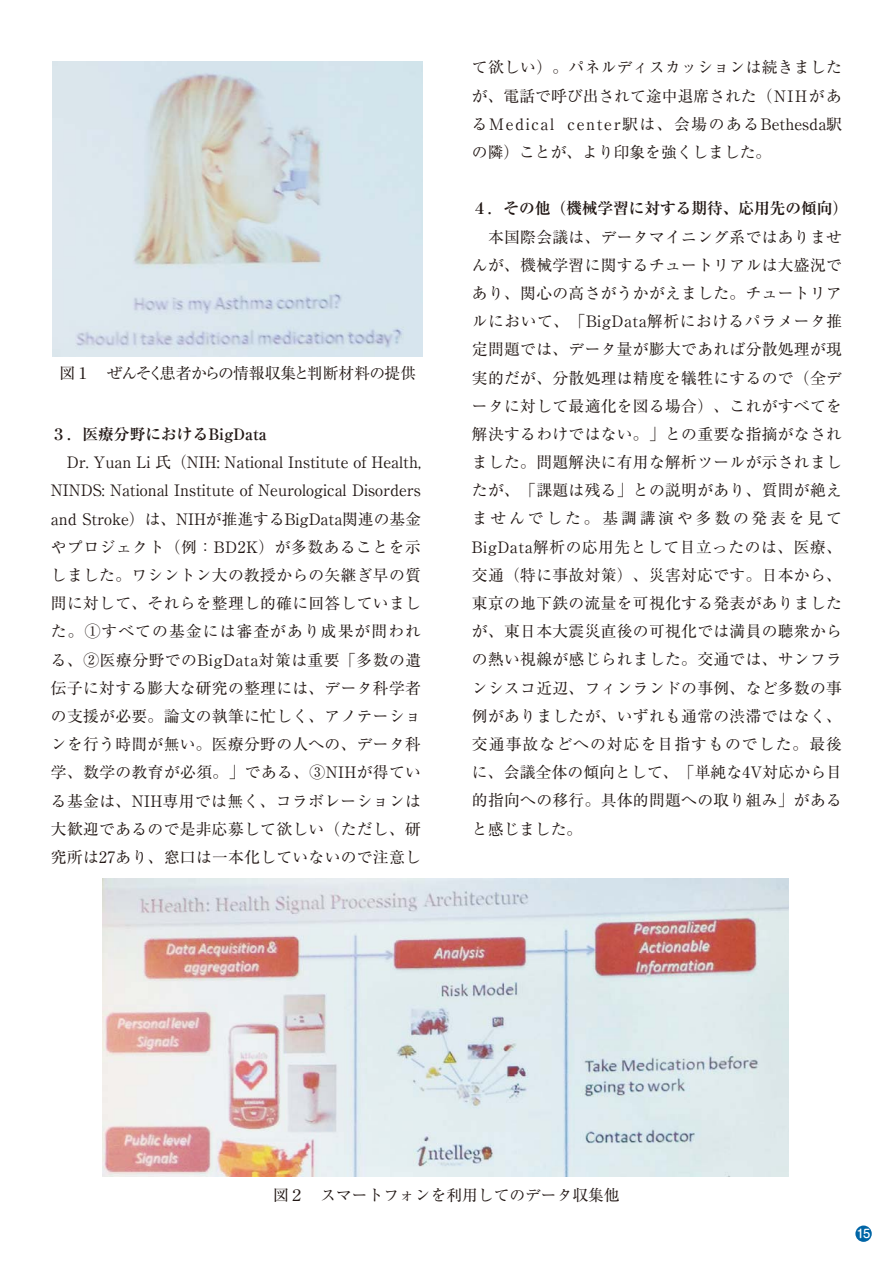
<style>
.page{position:relative;width:893px;height:1263px;background:#fff}
.page>*{position:absolute;margin:0;border:0;box-sizing:border-box;transform-origin:0 0}
.t1{font:15.75px/28.2px "Ryumin Pro Regular 90 msp RKSJ H";letter-spacing:.01em;color:#221815;text-align:justify}
.t2{font:15.75px "Ryumin Pro Bold 90 msp RKSJ H";letter-spacing:-.005em;color:#221815}
.t3{font:15.75px "Ryumin Pro Regular 90 msp RKSJ H";letter-spacing:-.035em;color:#221815}
.t4{font:11.55px "Shin M Go Pro Medium 90 msp RKSJ H";color:#fff}
</style>
<div class="page">
<div style="left:855px;top:1226px;width:17px;height:16px;background:#0065a6;border-radius:50%"></div>
<img style="left:53px;top:61px;width:370px;height:296px">
<img style="left:102px;top:879px;width:687px;height:297px">
<p class="t3" style="left:59px;top:367px;width:358px">図１　ぜんそく患者からの情報収集と判断材料の提供</p>
<p class="t2" style="left:51px;top:428px;width:217px">３．医療分野におけるBigData</p>
<p class="t1" style="left:51px;top:450px;width:372px">　Dr. Yuan Li 氏（NIH: National Institute of Health, NINDS: National Institute of Neurological Disorders and Stroke）は、NIHが推進するBigData関連の基金やプロジェクト（例：BD2K）が多数あることを示しました。ワシントン大の教授からの矢継ぎ早の質問に対して、それらを整理し的確に回答していました。①すべての基金には審査があり成果が問われる、②医療分野でのBigData対策は重要「多数の遺伝子に対する膨大な研究の整理には、データ科学者の支援が必要。論文の執筆に忙しく、アノテーションを行う時間が無い。医療分野の人への、データ科学、数学の教育が必須。」である、③NIHが得ている基金は、NIH専用では無く、コラボレーションは大歓迎であるので是非応募して欲しい（ただし、研究所は27あり、窓口は一本化していないので注意し</p>
<p class="t1" style="left:472px;top:55px;width:371px">て欲しい）。パネルディスカッションは続きましたが、電話で呼び出されて途中退席された（NIHがあるMedical center駅は、会場のあるBethesda駅の隣）ことが、より印象を強くしました。</p>
<p class="t2" style="left:472px;top:203px;width:378px">４．その他（機械学習に対する期待、応用先の傾向）</p>
<p class="t1" style="left:472px;top:225px;width:372px">　本国際会議は、データマイニング系ではありませんが、機械学習に関するチュートリアルは大盛況であり、関心の高さがうかがえました。チュートリアルにおいて、「BigData解析におけるパラメータ推定問題では、データ量が膨大であれば分散処理が現実的だが、分散処理は精度を犠牲にするので（全データに対して最適化を図る場合）、これがすべてを解決するわけではない。」との重要な指摘がなされました。問題解決に有用な解析ツールが示されましたが、「課題は残る」との説明があり、質問が絶えませんでした。基調講演や多数の発表を見てBigData解析の応用先として目立ったのは、医療、交通（特に事故対策）、災害対応です。日本から、東京の地下鉄の流量を可視化する発表がありましたが、東日本大震災直後の可視化では満員の聴衆からの熱い視線が感じられました。交通では、サンフランシスコ近辺、フィンランドの事例、など多数の事例がありましたが、いずれも通常の渋滞ではなく、交通事故などへの対応を目指すものでした。最後に、会議全体の傾向として、「単純な4V対応から目的指向への移行。具体的問題への取り組み」があると感じました。</p>
<p class="t1" style="left:273px;top:1183px;width:348px">図２　スマートフォンを利用してのデータ収集他</p>
<p class="t4" style="left:857px;top:1230px;width:15px">15</p>
</div>
